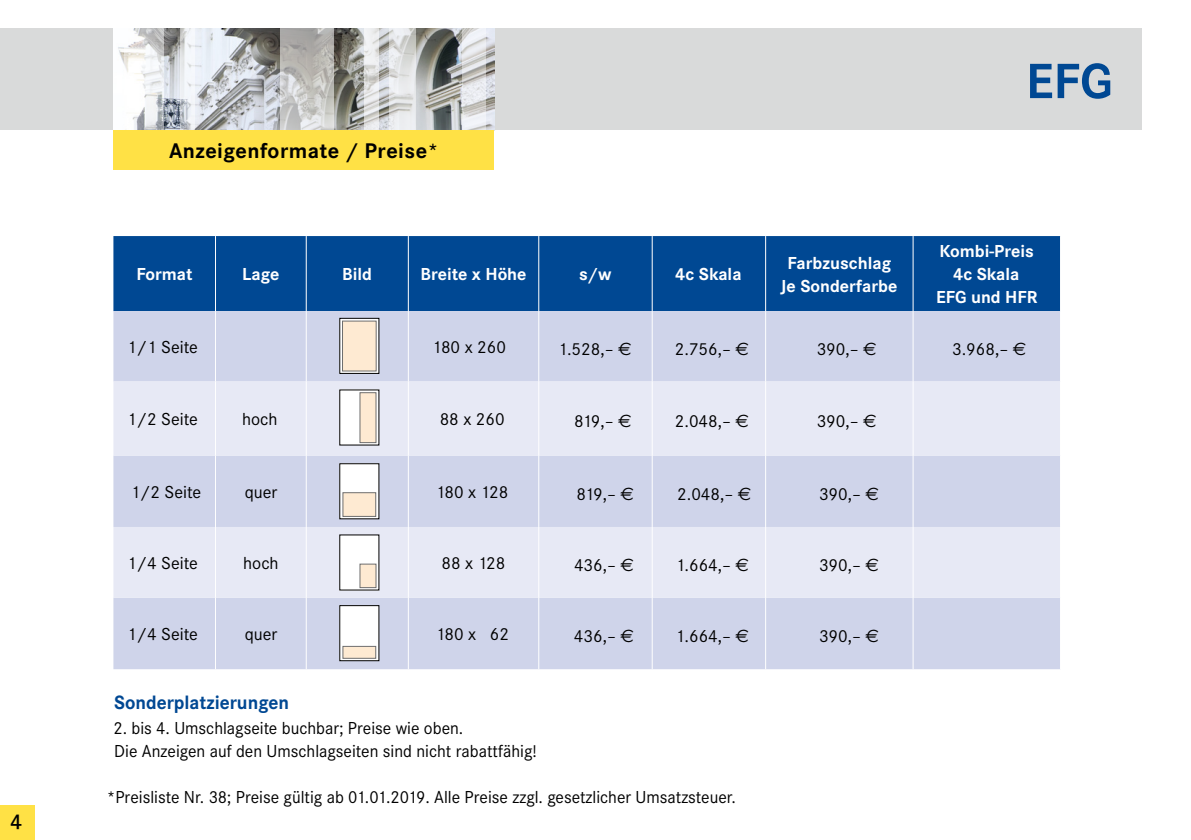
<style>
.page{position:relative;width:1191px;height:840px;background:#fff}
.page>*{position:absolute;margin:0;border:0;box-sizing:border-box;transform-origin:0 0}
.t1{font:700 51.4px "Corporate S";color:#004893}
.t2{font:700 22px "Corporate S";letter-spacing:.02em;color:#000}
.t3{font:600 22px "Corporate S";color:#000}
.t4{font:700 20px "Corporate S";color:#004893}
.t5{font:18px/23px "Corporate S";color:#000}
.t6{font:700 18px/23px "Corporate S";color:#fff;text-align:center}
.s1{font-family:"Euro Sans Std"}
</style>
<div class="page">
<div style="left:0;top:804px;width:34px;height:35px;background:#ffe145"></div>
<div style="left:0;top:28px;width:1141px;height:102px;background:#d9dada"></div>
<img style="left:113px;top:28px;width:381px;height:102px">
<svg style="left:180px;top:28px;width:15px;height:102px;fill:#f0f3f6"></svg>
<svg style="left:124px;top:28px;width:40px;height:102px;background:#e7e8e8"></svg>
<svg style="left:280px;top:28px;width:54px;height:102px"></svg>
<svg style="left:462px;top:28px;width:23px;height:102px"></svg>
<svg style="left:364px;top:28px;width:14px;height:102px"></svg>
<svg style="left:389px;top:28px;width:27px;height:102px;fill:#e6e8e9"></svg>
<div style="left:113px;top:130px;width:381px;height:40px;background:#ffe145"></div>
<div style="left:113px;top:236px;width:947px;height:75px;background:#004893"></div>
<div style="left:113px;top:311px;width:947px;height:357px;background:#cfd4ea"></div>
<svg style="left:113px;top:381px;width:947px;height:216px;background:#dee1f1"></svg>
<hr style="left:215px;top:236px;width:1px;height:75px;background:#fff">
<hr style="left:306px;top:236px;width:1px;height:75px;background:#fff">
<hr style="left:408px;top:236px;width:1px;height:75px;background:#fff">
<hr style="left:538px;top:236px;width:1px;height:75px;background:#fff">
<hr style="left:651px;top:236px;width:1px;height:75px;background:#fff">
<hr style="left:765px;top:236px;width:1px;height:75px;background:#fff">
<hr style="left:215px;top:311px;width:1px;height:70px;background:#fff">
<hr style="left:306px;top:311px;width:1px;height:70px;background:#fff">
<hr style="left:408px;top:311px;width:1px;height:70px;background:#fff">
<hr style="left:538px;top:311px;width:1px;height:70px;background:#fff">
<hr style="left:651px;top:311px;width:1px;height:70px;background:#fff">
<hr style="left:765px;top:311px;width:1px;height:70px;background:#fff">
<hr style="left:215px;top:381px;width:1px;height:74px;background:#fff">
<hr style="left:306px;top:381px;width:1px;height:74px;background:#fff">
<hr style="left:408px;top:381px;width:1px;height:74px;background:#fff">
<hr style="left:538px;top:381px;width:1px;height:74px;background:#fff">
<hr style="left:651px;top:381px;width:1px;height:74px;background:#fff">
<hr style="left:765px;top:381px;width:1px;height:74px;background:#fff">
<hr style="left:215px;top:455px;width:1px;height:71px;background:#fff">
<hr style="left:306px;top:455px;width:1px;height:71px;background:#fff">
<hr style="left:408px;top:455px;width:1px;height:71px;background:#fff">
<hr style="left:538px;top:455px;width:1px;height:71px;background:#fff">
<hr style="left:651px;top:455px;width:1px;height:71px;background:#fff">
<hr style="left:765px;top:455px;width:1px;height:71px;background:#fff">
<hr style="left:215px;top:526px;width:1px;height:71px;background:#fff">
<hr style="left:306px;top:526px;width:1px;height:71px;background:#fff">
<hr style="left:408px;top:526px;width:1px;height:71px;background:#fff">
<hr style="left:538px;top:526px;width:1px;height:71px;background:#fff">
<hr style="left:651px;top:526px;width:1px;height:71px;background:#fff">
<hr style="left:765px;top:526px;width:1px;height:71px;background:#fff">
<hr style="left:215px;top:597px;width:1px;height:71px;background:#fff">
<hr style="left:306px;top:597px;width:1px;height:71px;background:#fff">
<hr style="left:408px;top:597px;width:1px;height:71px;background:#fff">
<hr style="left:538px;top:597px;width:1px;height:71px;background:#fff">
<hr style="left:651px;top:597px;width:1px;height:71px;background:#fff">
<hr style="left:765px;top:597px;width:1px;height:71px;background:#fff">
<hr style="left:912px;top:236px;width:1px;height:75px;background:#fff">
<hr style="left:912px;top:311px;width:1px;height:70px;background:#fff">
<hr style="left:912px;top:381px;width:1px;height:74px;background:#fff">
<hr style="left:912px;top:455px;width:1px;height:71px;background:#fff">
<hr style="left:912px;top:526px;width:1px;height:71px;background:#fff">
<hr style="left:912px;top:597px;width:1px;height:71px;background:#fff">
<div style="left:340px;top:390px;width:39px;height:55px;background:#fff"></div>
<div style="left:359px;top:392px;width:17px;height:51px;background:#feead2"></div>
<div style="left:340px;top:534px;width:39px;height:55px;background:#fff"></div>
<div style="left:359px;top:563px;width:17px;height:24px;background:#feead2"></div>
<div style="left:340px;top:605px;width:39px;height:55px;background:#fff"></div>
<div style="left:342px;top:645px;width:34px;height:13px;background:#feead2;border:1px solid #6e6e6e"></div>
<div style="left:340px;top:463px;width:39px;height:55px;background:#fff"></div>
<div style="left:342px;top:492px;width:34px;height:24px;background:#feead2;border:1px solid #6e6e6e"></div>
<svg style="left:341px;top:319px;width:36px;height:53px"></svg>
<div style="left:339px;top:317px;width:40px;height:57px;border:1px solid #000"></div>
<div style="left:342px;top:320px;width:35px;height:51px;background:#feead2;border:1px solid #6e6e6e"></div>
<p class="t3" style="left:10px;top:808px;width:14px">4</p>
<p class="t2" style="left:169px;top:138px;width:271px">Anzeigenformate / Preise*</p>
<h1 class="t1" style="left:1026px;top:51px;width:89px">EFG</h1>
<p class="t6" style="left:136px;top:263px;width:58px">Format</p>
<p class="t6" style="left:242px;top:263px;width:39px">Lage</p>
<p class="t6" style="left:342px;top:263px;width:31px">Bild</p>
<p class="t6" style="left:420px;top:263px;width:108px">Breite x Höhe</p>
<p class="t6" style="left:579px;top:263px;width:34px">s/w</p>
<p class="t6" style="left:675px;top:263px;width:68px">4c Skala</p>
<p class="t6" style="left:780px;top:251px;width:118px">Farbzuschlag<br>Je Sonderfarbe</p>
<p class="t6" style="left:936px;top:240px;width:103px">Kombi-Preis<br>4c Skala<br>EFG und HFR</p>
<p class="t5" style="left:127px;top:335px;width:72px">1/1 Seite</p>
<p class="t5" style="left:432px;top:335px;width:75px">180 x 260</p>
<p class="t5" style="left:558px;top:337px;width:75px">1.528,– <span class="s1">€</span></p>
<p class="t5" style="left:675px;top:337px;width:76px">2.756,– <span class="s1">€</span></p>
<p class="t5" style="left:816px;top:337px;width:62px">390,– <span class="s1">€</span></p>
<p class="t5" style="left:952px;top:337px;width:76px">3.968,– <span class="s1">€</span></p>
<p class="t5" style="left:127px;top:408px;width:72px">1/2 Seite</p>
<p class="t5" style="left:242px;top:408px;width:37px">hoch</p>
<p class="t5" style="left:440px;top:408px;width:66px">88 x 260</p>
<p class="t5" style="left:574px;top:410px;width:59px">819,– <span class="s1">€</span></p>
<p class="t5" style="left:675px;top:410px;width:76px">2.048,– <span class="s1">€</span></p>
<p class="t5" style="left:816px;top:410px;width:62px">390,– <span class="s1">€</span></p>
<p class="t5" style="left:131px;top:480px;width:72px">1/2 Seite</p>
<p class="t5" style="left:245px;top:480px;width:34px">quer</p>
<p class="t5" style="left:436px;top:480px;width:74px">180 x 128</p>
<p class="t5" style="left:576px;top:482px;width:59px">819,– <span class="s1">€</span></p>
<p class="t5" style="left:677px;top:482px;width:76px">2.048,– <span class="s1">€</span></p>
<p class="t5" style="left:819px;top:482px;width:62px">390,– <span class="s1">€</span></p>
<p class="t5" style="left:127px;top:551px;width:72px">1/4 Seite</p>
<p class="t5" style="left:243px;top:551px;width:37px">hoch</p>
<p class="t5" style="left:441px;top:551px;width:65px">88 x 128</p>
<p class="t5" style="left:574px;top:553px;width:62px">436,– <span class="s1">€</span></p>
<p class="t5" style="left:675px;top:553px;width:75px">1.664,– <span class="s1">€</span></p>
<p class="t5" style="left:819px;top:553px;width:62px">390,– <span class="s1">€</span></p>
<p class="t5" style="left:127px;top:622px;width:72px">1/4 Seite</p>
<p class="t5" style="left:245px;top:622px;width:34px">quer</p>
<p class="t5" style="left:436px;top:622px;width:75px">180 x 62</p>
<p class="t5" style="left:574px;top:624px;width:62px">436,– <span class="s1">€</span></p>
<p class="t5" style="left:675px;top:624px;width:75px">1.664,– <span class="s1">€</span></p>
<p class="t5" style="left:819px;top:624px;width:62px">390,– <span class="s1">€</span></p>
<p class="t4" style="left:114px;top:690px;width:176px">Sonderplatzierungen</p>
<p class="t5" style="left:113px;top:716px;width:425px">2. bis 4. Umschlagseite buchbar; Preise wie oben.<br>Die Anzeigen auf den Umschlagseiten sind nicht rabattfähig!</p>
<p class="t5" style="left:107px;top:785px;width:631px">*Preisliste Nr. 38; Preise gültig ab 01.01.2019. Alle Preise zzgl. gesetzlicher Umsatzsteuer.</p>
</div>
